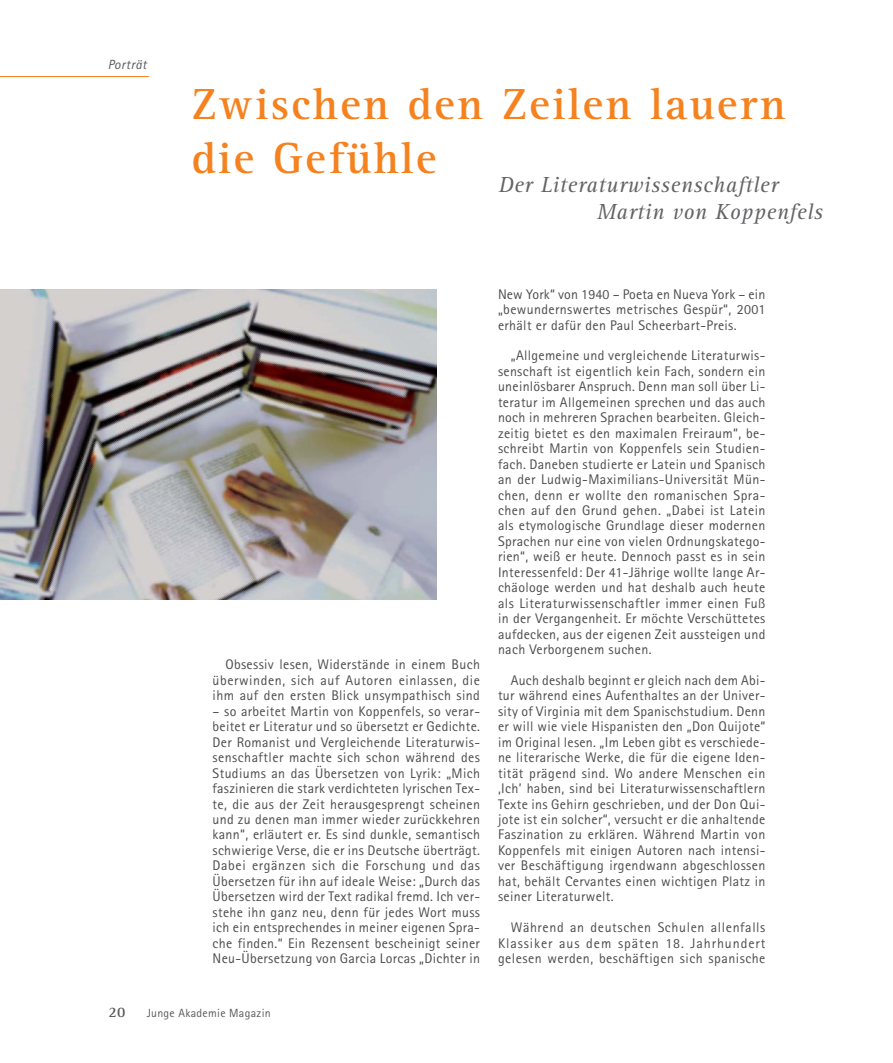
<style>
.page{position:relative;width:893px;height:1063px;background:#fff}
.page>*{position:absolute;margin:0;border:0;box-sizing:border-box;transform-origin:0 0}
.t1{font:700 45px/54px "Rotis Serif";letter-spacing:.05em;color:#f5821f}
.t2{font:italic 22.5px/27px "Rotis Serif";letter-spacing:.025em;color:#636466}
.t3{font:700 15px "Rotis Serif";color:#58595b}
.t4{font:13.95px/15.5px "Rotis Sans Serif";letter-spacing:.025em;color:#4c4c4e;text-align:justify}
.t5{font:italic 13.35px "Rotis Sans Serif";letter-spacing:.035em;color:#58595b}
.t6{font:11.85px "Rotis Sans Serif";letter-spacing:.025em;color:#58595b}
</style>
<div class="page">
<img style="left:0;top:289px;width:437px;height:310px">
<hr style="left:0;top:76px;width:149px;height:1px;background:#f5821f">
<p class="t5" style="left:108px;top:60px;width:40px">Porträt</p>
<h1 class="t1" style="left:191px;top:81px;width:596px">Zwischen den Zeilen lauern die Gefühle</h1>
<h2 class="t2" style="left:597px;top:173px;width:228px;text-indent:-98px">Der Literaturwissenschaftler<br>Martin von Koppenfels</h2>
<p class="t4" style="left:213px;top:658px;width:269px;text-indent:13px">Obsessiv lesen, Widerstände in einem Buch überwinden, sich auf Autoren einlassen, die ihm auf den ersten Blick unsympathisch sind</p>
<p class="t4" style="left:213px;top:705px;width:269px">– so arbeitet Martin von Koppenfels, so verar&shy;beitet er Literatur und so übersetzt er Gedichte.<br>Der Romanist und Vergleichende Literaturwis&shy;senschaftler machte sich schon während des Studiums an das Übersetzen von Lyrik: „Mich faszinieren die stark verdichteten lyrischen Tex&shy;te, die aus der Zeit herausgesprengt scheinen und zu denen man immer wieder zurückkehren kann“, erläutert er. Es sind dunkle, semantisch schwierige Verse, die er ins Deutsche überträgt.<br>Dabei ergänzen sich die Forschung und das Übersetzen für ihn auf ideale Weise: „Durch das Übersetzen wird der Text radikal fremd. Ich ver&shy;stehe ihn ganz neu, denn für jedes Wort muss ich ein entsprechendes in meiner eigenen Spra&shy;che finden.“ Ein Rezensent bescheinigt seiner Neu-Übersetzung von Garcia Lorcas „Dichter in</p>
<p class="t4" style="left:498px;top:288px;width:269px">New York“ von 1940 – Poeta en Nueva York – ein „bewundernswertes metrisches Gespür“, 2001 erhält er dafür den Paul Scheerbart-Preis.</p>
<p class="t4" style="left:498px;top:349px;width:269px;text-indent:13px">„Allgemeine und vergleichende Literaturwis&shy;senschaft ist eigentlich kein Fach, sondern ein uneinlösbarer Anspruch. Denn man soll über Li&shy;teratur im Allgemeinen sprechen und das auch noch in mehreren Sprachen bearbeiten. Gleich&shy;zeitig bietet es den maximalen Freiraum“, be&shy;schreibt Martin von Koppenfels sein Studien&shy;fach. Daneben studierte er Latein und Spanisch an der Ludwig-Maximilians-Universität Mün&shy;chen, denn er wollte den romanischen Spra&shy;chen auf den Grund gehen. „Dabei ist Latein als etymologische Grundlage dieser modernen Sprachen nur eine von vielen Ordnungskatego&shy;rien“, weiß er heute. Dennoch passt es in sein Interessenfeld: Der 41-Jährige wollte lange Ar&shy;chäologe werden und hat deshalb auch heute als Literaturwissenschaftler immer einen Fuß in der Vergangenheit. Er möchte Verschüttetes aufdecken, aus der eigenen Zeit aussteigen und nach Verborgenem suchen.</p>
<p class="t4" style="left:498px;top:674px;width:269px;text-indent:13px">Auch deshalb beginnt er gleich nach dem Abi&shy;tur während eines Aufenthaltes an der Univer&shy;sity of Virginia mit dem Spanischstudium. Denn er will wie viele Hispanisten den „Don Quijote“ im Original lesen. „Im Leben gibt es verschiede&shy;ne literarische Werke, die für die eigene Iden&shy;tität prägend sind. Wo andere Menschen ein ‚Ich’ haben, sind bei Literaturwissenschaftlern Texte ins Gehirn geschrieben, und der Don Qui&shy;jote ist ein solcher“, versucht er die anhaltende Faszination zu erklären. Während Martin von Koppenfels mit einigen Autoren nach intensi&shy;ver Beschäftigung irgendwann abgeschlossen hat, behält Cervantes einen wichtigen Platz in seiner Literaturwelt.</p>
<p class="t4" style="left:498px;top:921px;width:269px;text-indent:13px">Während an deutschen Schulen allenfalls Klassiker aus dem späten 18. Jahrhundert gelesen werden, beschäftigen sich spanische</p>
<p class="t3" style="left:109px;top:1006px;width:18px">20</p>
<p class="t6" style="left:147px;top:1009px;width:126px">Junge Akademie Magazin</p>
</div>
